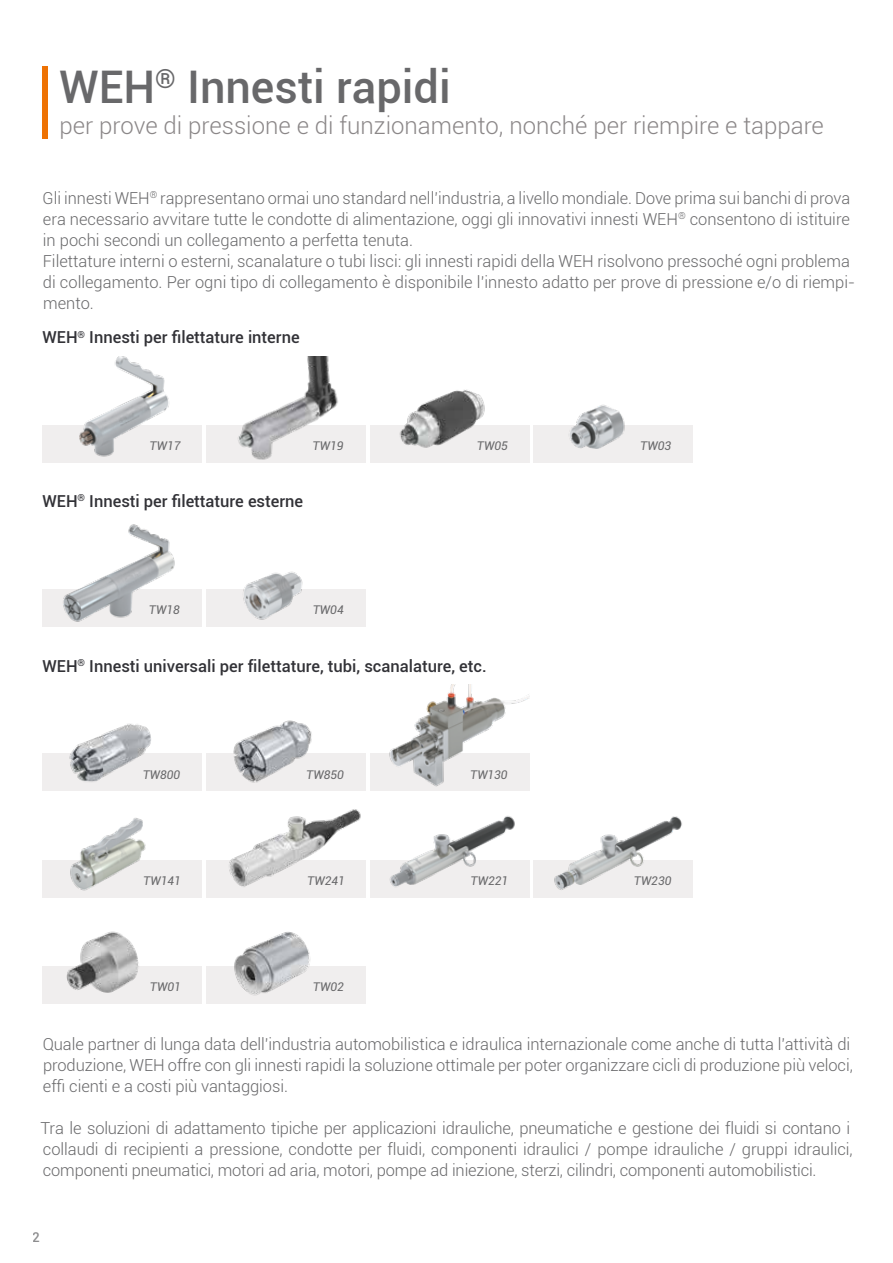
<style>
.page{position:relative;width:893px;height:1263px;background:#fff}
.page>*{position:absolute;margin:0;border:0;box-sizing:border-box;transform-origin:0 0}
.t1{font:500 45px "Roboto";color:#68686a}
.t2{font:300 24px "Roboto";color:#8b8788}
.t3{font:300 16.5px/21px "Roboto";letter-spacing:-.005em;color:#68686a}
.t4{font:500 16.5px "Roboto";color:#323237}
.t5{font:500 13.5px "Roboto";color:#68686a}
.t6{font:italic 12px "Roboto";color:#68686a}
</style>
<div class="page">
<div style="left:43px;top:67px;width:5px;height:72px;background:#ee7203"></div>
<div style="left:370px;top:425px;width:159px;height:37px;background:#f0eeee"></div>
<div style="left:534px;top:425px;width:159px;height:37px;background:#f0eeee"></div>
<div style="left:206px;top:589px;width:160px;height:37px;background:#f0eeee"></div>
<div style="left:43px;top:860px;width:159px;height:37px;background:#f0eeee"></div>
<div style="left:43px;top:966px;width:159px;height:37px;background:#f0eeee"></div>
<div style="left:206px;top:966px;width:160px;height:37px;background:#f0eeee"></div>
<div style="left:43px;top:754px;width:159px;height:37px;background:#f0eeee"></div>
<div style="left:206px;top:754px;width:160px;height:37px;background:#f0eeee"></div>
<img style="left:51px;top:723px;width:114px;height:59px">
<img style="left:206px;top:720px;width:130px;height:63px">
<img style="left:370px;top:685px;width:159px;height:212px">
<img style="left:70px;top:818px;width:76px;height:73px">
<img style="left:206px;top:809px;width:160px;height:88px">
<img style="left:537px;top:816px;width:156px;height:81px">
<img style="left:66px;top:931px;width:73px;height:62px">
<img style="left:234px;top:932px;width:76px;height:64px">
<img style="left:206px;top:356px;width:160px;height:106px">
<img style="left:43px;top:356px;width:159px;height:106px">
<img style="left:399px;top:389px;width:86px;height:59px">
<img style="left:570px;top:404px;width:55px;height:45px">
<img style="left:43px;top:524px;width:159px;height:102px">
<img style="left:243px;top:571px;width:60px;height:49px">
<h1 class="t1" style="left:60px;top:55px;width:393px">WEH<sup>®</sup> Innesti rapidi</h1>
<h2 class="t2" style="left:60px;top:109px;width:766px">per prove di pressione e di funzionamento, nonché per riempire e tappare</h2>
<p class="t3" style="left:43px;top:187px;width:814px">Gli innesti WEH<sup>®</sup> rappresentano ormai uno standard nell’industria, a livello mondiale. Dove prima sui banchi di prova era necessario avvitare tutte le condotte di alimentazione, oggi gli innovativi innesti WEH<sup>®</sup> consentono di istituire in pochi secondi un collegamento a perfetta tenuta.<br>Filettature interni o esterni, scanalature o tubi lisci: gli innesti rapidi della WEH risolvono pressoché ogni problema di collegamento. Per ogni tipo di collegamento è disponibile l’innesto adatto per prove di pressione e/o di riempi&shy;mento.</p>
<p class="t4" style="left:43px;top:325px;width:259px">WEH<sup>®</sup> Innesti per filettature interne</p>
<p class="t6" style="left:150px;top:438px;width:33px">TW17</p>
<p class="t6" style="left:313px;top:438px;width:33px">TW19</p>
<p class="t6" style="left:477px;top:438px;width:33px">TW05</p>
<p class="t6" style="left:640px;top:438px;width:33px">TW03</p>
<p class="t4" style="left:43px;top:489px;width:262px">WEH<sup>®</sup> Innesti per filettature esterne</p>
<p class="t6" style="left:149px;top:601px;width:33px">TW18</p>
<p class="t6" style="left:313px;top:601px;width:33px">TW04</p>
<p class="t4" style="left:43px;top:654px;width:446px">WEH<sup>®</sup> Innesti universali per filettature, tubi, scanalature, etc.</p>
<p class="t6" style="left:143px;top:766px;width:39px">TW800</p>
<p class="t6" style="left:306px;top:766px;width:39px">TW850</p>
<p class="t6" style="left:470px;top:766px;width:39px">TW130</p>
<p class="t6" style="left:143px;top:872px;width:39px">TW141</p>
<p class="t6" style="left:307px;top:872px;width:39px">TW241</p>
<p class="t6" style="left:471px;top:872px;width:39px">TW221</p>
<p class="t6" style="left:634px;top:872px;width:39px">TW230</p>
<p class="t6" style="left:150px;top:979px;width:33px">TW01</p>
<p class="t6" style="left:313px;top:979px;width:33px">TW02</p>
<p class="t3" style="left:43px;top:1033px;width:812px">Quale partner di lunga data dell’industria automobilistica e idraulica internazionale come anche di tutta l’attività di produzione, WEH offre con gli innesti rapidi la soluzione ottimale per poter organizzare cicli di produzione più veloci, effi cienti e a costi più vantaggiosi.</p>
<p class="t3" style="left:41px;top:1117px;width:814px">Tra le soluzioni di adattamento tipiche per applicazioni idrauliche, pneumatiche e gestione dei fluidi si contano i collaudi di recipienti a pressione, condotte per fluidi, componenti idraulici / pompe idrauliche / gruppi idraulici, componenti pneumatici, motori ad aria, motori, pompe ad iniezione, sterzi, cilindri, componenti automobilistici.</p>
<p class="t5" style="left:33px;top:1228px;width:9px">2</p>
</div>
